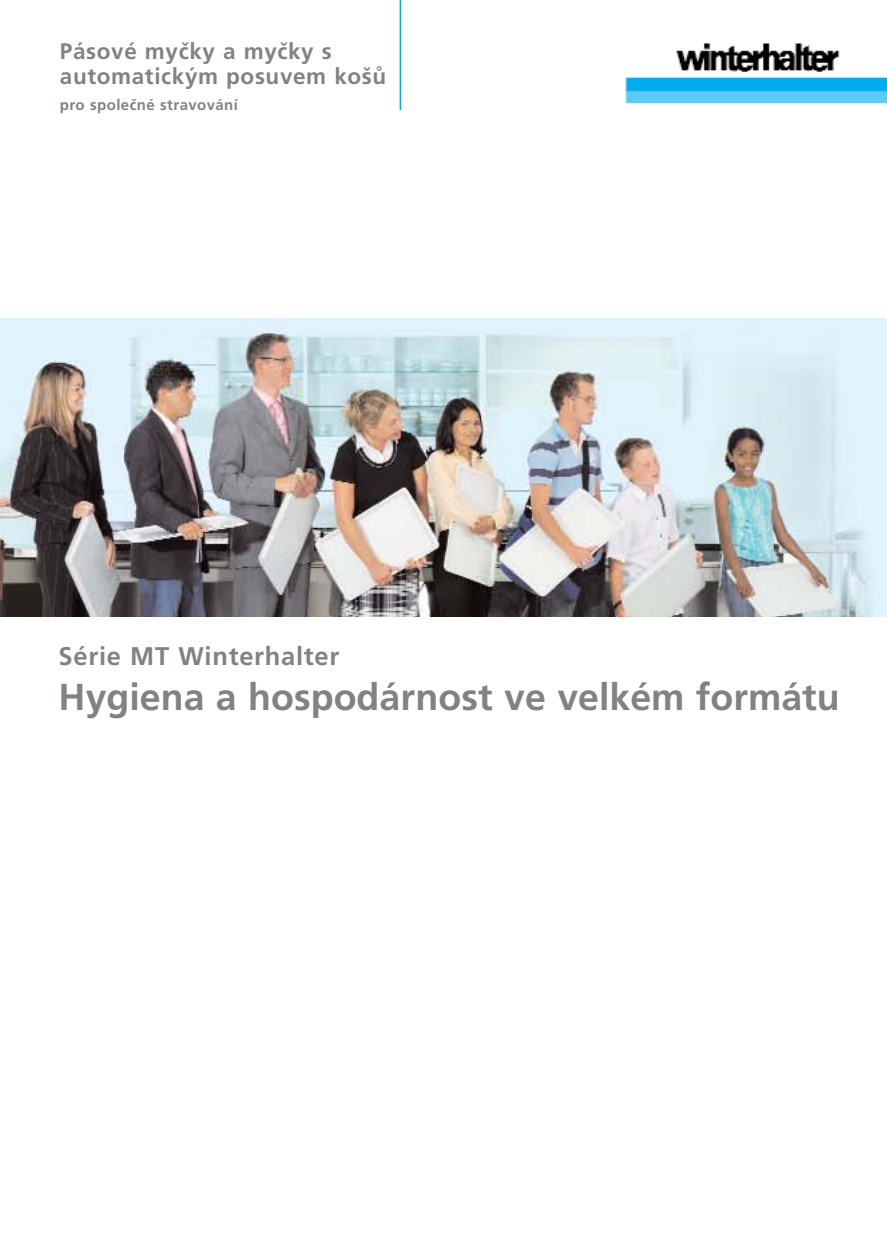
<style>
.page{position:relative;width:887px;height:1257px;background:#fff}
.page>*{position:absolute;margin:0;border:0;box-sizing:border-box;transform-origin:0 0}
.t1{font:700 37.5px "Frutiger CE";color:#808285}
.t2{font:700 25.5px "Frutiger CE";letter-spacing:.03em;color:#808285}
.t3{font:700 22.5px/25.5px "Frutiger CE";letter-spacing:.03em;color:#808285}
.t4{font:700 15px "Frutiger CE";letter-spacing:.03em;color:#808285}
</style>
<div class="page">
<img style="left:0;top:0;width:887px;height:617px">
<p class="t3" style="left:60px;top:40px;width:328px">Pásové myčky a myčky s automatickým posuvem košů</p>
<p class="t4" style="left:60px;top:99px;width:180px">pro společné stravování</p>
<p class="t2" style="left:59px;top:647px;width:282px">Série MT Winterhalter</p>
<h1 class="t1" style="left:59px;top:684px;width:782px">Hygiena a hospodárnost ve velkém formátu</h1>
</div>
